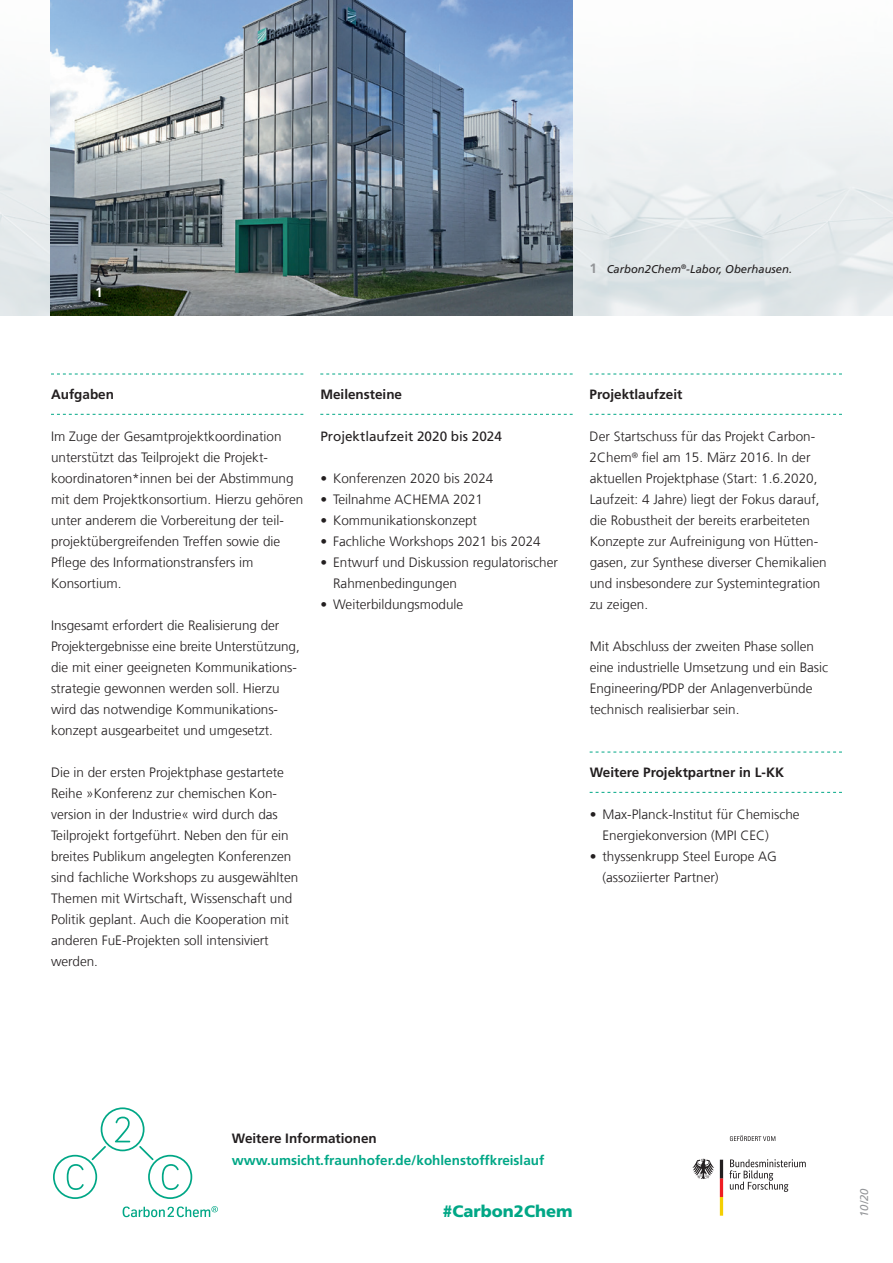
<style>
.page{position:relative;width:893px;height:1263px;background:#fff}
.page>*{position:absolute;margin:0;border:0;box-sizing:border-box;transform-origin:0 0}
.t1{font:900 16.5px "Frutiger LT Com";color:#00a786}
.t2{font:300 13.5px/21px "Frutiger LT Com";color:#231f20}
.t3{font:700 13.5px "Frutiger LT Com";color:#231f20}
.t4{font:700 13.5px "Frutiger LT Com";color:#00a786}
.t5{font:13.5px "Frutiger LT Com";color:#231f20}
.t6{font:700 13.5px "Frutiger LT Com";color:#fff}
.t7{font:italic 11.25px "Frutiger LT Com";color:#231f20}
.t8{font:italic 11.25px "Frutiger LT Com";color:#939598}
.s1{font-weight:700;font-style:normal;font-size:13.5px;color:#939598}
</style>
<div class="page">
<img style="left:0;top:0;width:893px;height:315px">
<svg style="left:590px;top:374px;width:252px;height:1px"></svg>
<svg style="left:590px;top:414px;width:252px;height:1px"></svg>
<svg style="left:590px;top:752px;width:252px;height:1px"></svg>
<svg style="left:590px;top:792px;width:252px;height:1px"></svg>
<svg style="left:320px;top:374px;width:253px;height:1px"></svg>
<svg style="left:320px;top:414px;width:253px;height:1px"></svg>
<svg style="left:51px;top:374px;width:252px;height:1px"></svg>
<svg style="left:51px;top:414px;width:252px;height:1px"></svg>
<svg style="left:729px;top:1159px;width:77px;height:33px"></svg>
<svg style="left:692px;top:1159px;width:22px;height:20px"></svg>
<svg style="left:720px;top:1160px;width:3px;height:56px"></svg>
<svg style="left:730px;top:1135px;width:45px;height:6px"></svg>
<svg style="left:53px;top:1107px;width:139px;height:92px"></svg>
<svg style="left:123px;top:1206px;width:95px;height:11px"></svg>
<img style="left:51px;top:0;width:522px;height:315px">
<p class="t6" style="left:95px;top:284px;width:9px">1</p>
<p class="t7" style="left:590px;top:263px;width:204px"><span class="s1">1</span> Carbon2Chem<sup>®</sup>-Labor, Oberhausen.</p>
<p class="t3" style="left:51px;top:386px;width:65px">Aufgaben</p>
<p class="t2" style="left:51px;top:426px;width:254px">Im Zuge der Gesamtprojektkoordination unterstützt das Teilprojekt die Projekt&shy;koordinatoren*innen bei der Abstimmung mit dem Projektkonsortium. Hierzu gehören unter anderem die Vorbereitung der teil&shy;projektübergreifenden Treffen sowie die Pflege des Informationstransfers im Konsortium.</p>
<p class="t2" style="left:51px;top:615px;width:250px">Insgesamt erfordert die Realisierung der Projektergebnisse eine breite Unterstützung, die mit einer geeigneten Kommunikations&shy;strategie gewonnen werden soll. Hierzu wird das notwendige Kommunikations&shy;konzept ausgearbeitet und umgesetzt.</p>
<p class="t2" style="left:51px;top:762px;width:249px">Die in der ersten Projektphase gestartete Reihe »Konferenz zur chemischen Kon&shy;version in der Industrie« wird durch das Teilprojekt fortgeführt. Neben den für ein breites Publikum angelegten Konferenzen sind fachliche Workshops zu ausgewählten Themen mit Wirtschaft, Wissenschaft und Politik geplant. Auch die Kooperation mit anderen FuE-Projekten soll intensiviert werden.</p>
<p class="t3" style="left:320px;top:386px;width:83px">Meilensteine</p>
<p class="t5" style="left:320px;top:428px;width:183px">Projektlaufzeit 2020 bis 2024</p>
<p class="t2" style="left:320px;top:468px;width:175px">• Konferenzen 2020 bis 2024</p>
<p class="t2" style="left:320px;top:489px;width:164px">• Teilnahme ACHEMA 2021</p>
<p class="t2" style="left:320px;top:510px;width:158px">• Kommunikationskonzept</p>
<p class="t2" style="left:320px;top:531px;width:222px">• Fachliche Workshops 2021 bis 2024</p>
<p class="t2" style="left:333px;top:552px;width:226px;text-indent:-13px">• Entwurf und Diskussion regulatorischer<br>Rahmenbedingungen</p>
<p class="t2" style="left:320px;top:594px;width:145px">• Weiterbildungsmodule</p>
<p class="t3" style="left:590px;top:386px;width:94px">Projektlaufzeit</p>
<p class="t2" style="left:590px;top:426px;width:239px">Der Startschuss für das Projekt Carbon-2Chem<sup>®</sup> fiel am 15. März 2016. In der aktuellen Projektphase (Start: 1.6.2020, Laufzeit: 4 Jahre) liegt der Fokus darauf, die Robustheit der bereits erarbeiteten Konzepte zur Aufreinigung von Hütten&shy;gasen, zur Synthese diverser Chemikalien und insbesondere zur Systemintegration zu zeigen.</p>
<p class="t2" style="left:590px;top:636px;width:240px">Mit Abschluss der zweiten Phase sollen eine industrielle Umsetzung und ein Basic Engineering/PDP der Anlagenverbünde technisch realisierbar sein.</p>
<p class="t3" style="left:590px;top:764px;width:196px">Weitere Projektpartner in L-KK</p>
<p class="t2" style="left:602px;top:804px;width:199px;text-indent:-13px">• Max-Planck-Institut für Chemische<br>Energiekonversion (MPI CEC)</p>
<p class="t2" style="left:602px;top:846px;width:176px;text-indent:-13px">• thyssenkrupp Steel Europe AG (assoziierter Partner)</p>
<p class="t3" style="left:232px;top:1131px;width:147px">Weitere Informationen</p>
<p class="t4" style="left:232px;top:1152px;width:314px">www.umsicht.fraunhofer.de/kohlenstoffkreislauf</p>
<p class="t1" style="left:442px;top:1201px;width:132px">#Carbon2Chem</p>
<p class="t8" style="left:858px;top:1217px;width:30px;rotate:-90deg">10/20</p>
</div>
